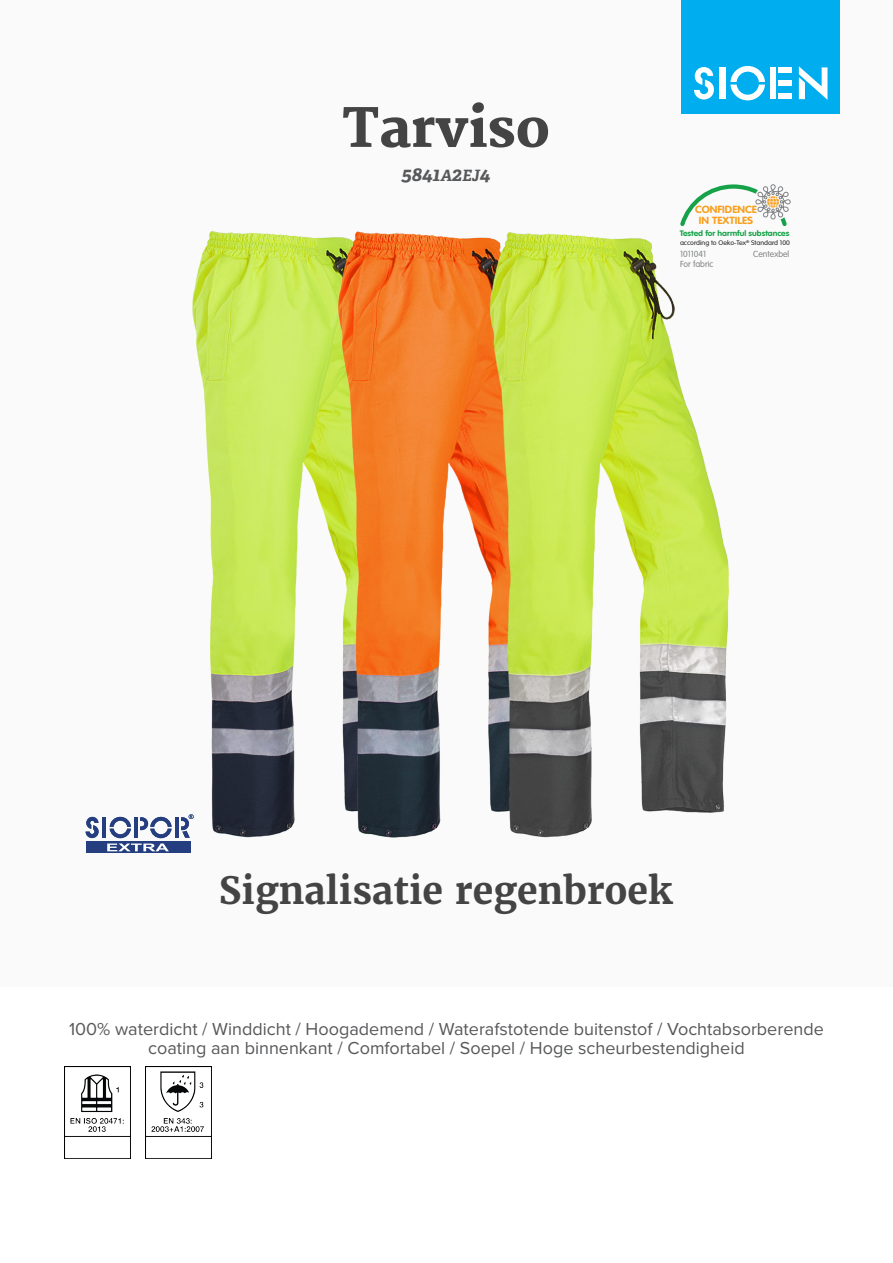
<style>
.page{position:relative;width:893px;height:1263px;background:#fff}
.page>*{position:absolute;margin:0;border:0;box-sizing:border-box;transform-origin:0 0}
.product_name{font:800 52.5px "Merriweather";color:#444}
.product-h2{font:700 37.5px "Merriweather";color:#444}
.product_ref{font:italic 700 19.5px "Adelle";color:#57585a}
.product_description{font:18px/19.5px "Proxima Nova";color:#57585a;text-align:center}
.t1{font:700 10.2px/10.1px "VAG Rounded Std";color:#f89f1c;text-align:center;scale:1.08 1}
.t2{font:300 8.7px "VAG Rounded Std";color:#818385}
.t3{font:700 7.8px "VAG Rounded Std";color:#16a249;scale:1.08 1}
.t4{font:300 6.45px "VAG Rounded Std";color:#231f20;scale:1.08 1}
.s1{font-size:15.6px}
</style>
<div class="page">
<div style="left:0;top:0;width:893px;height:986px;background:#fafafa"></div>
<div style="left:682px;top:0;width:158px;height:113px;background:#00aeef"></div>
<svg style="left:694px;top:67px;width:20px;height:32px"></svg>
<svg style="left:730px;top:66px;width:35px;height:34px"></svg>
<div style="left:719px;top:67px;width:7px;height:32px;background:#fff"></div>
<div style="left:770px;top:67px;width:6px;height:32px;background:#fff"></div>
<div style="left:778px;top:93px;width:14px;height:6px;background:#fff"></div>
<div style="left:778px;top:80px;width:14px;height:6px;background:#fff"></div>
<div style="left:778px;top:67px;width:14px;height:6px;background:#fff"></div>
<svg style="left:799px;top:66px;width:28px;height:34px"></svg>
<img style="left:85px;top:246px;width:122px;height:593px">
<img style="left:207px;top:231px;width:149px;height:607px">
<img style="left:356px;top:184px;width:435px;height:654px">
<svg style="left:86px;top:817px;width:13px;height:21px"></svg>
<hr style="left:102px;top:817px;width:4px;height:21px;background:#243e80">
<hr style="left:175px;top:817px;width:4px;height:21px;background:#243e80">
<svg style="left:181px;top:814px;width:13px;height:24px"></svg>
<div style="left:86px;top:841px;width:105px;height:12px;background:#243e80"></div>
<svg style="left:107px;top:817px;width:65px;height:34px"></svg>
<img style="left:64px;top:1067px;width:66px;height:91px">
<img style="left:145px;top:1067px;width:66px;height:91px">
<p class="product_name" style="left:342px;top:98px;width:209px">Tarviso</p>
<p class="product_ref" style="left:402px;top:160px;width:90px">5841<span class="s1">A</span>2<span class="s1">EJ</span>4</p>
<p class="t1" style="left:695px;top:205px;width:59px">CONFIDENCE<br>IN TEXTILES</p>
<p class="t2" style="left:680px;top:258px;width:35px">For fabric</p>
<p class="t3" style="left:680px;top:229px;width:103px">Tested for harmful substances</p>
<p class="t4" style="left:680px;top:239px;width:103px">according to Oeko-Tex<sup>®</sup> Standard 100</p>
<p class="t2" style="left:680px;top:249px;width:28px">1011041</p>
<p class="t2" style="left:753px;top:249px;width:38px">Centexbel</p>
<p class="product-h2" style="left:219px;top:866px;width:456px">Signalisatie regenbroek</p>
<p class="product_description" style="left:69px;top:1020px;width:756px">100% waterdicht / Winddicht / Hoogademend / Waterafstotende buitenstof / Vochtabsorberende coating aan binnenkant / Comfortabel / Soepel / Hoge scheurbestendigheid</p>
</div>
